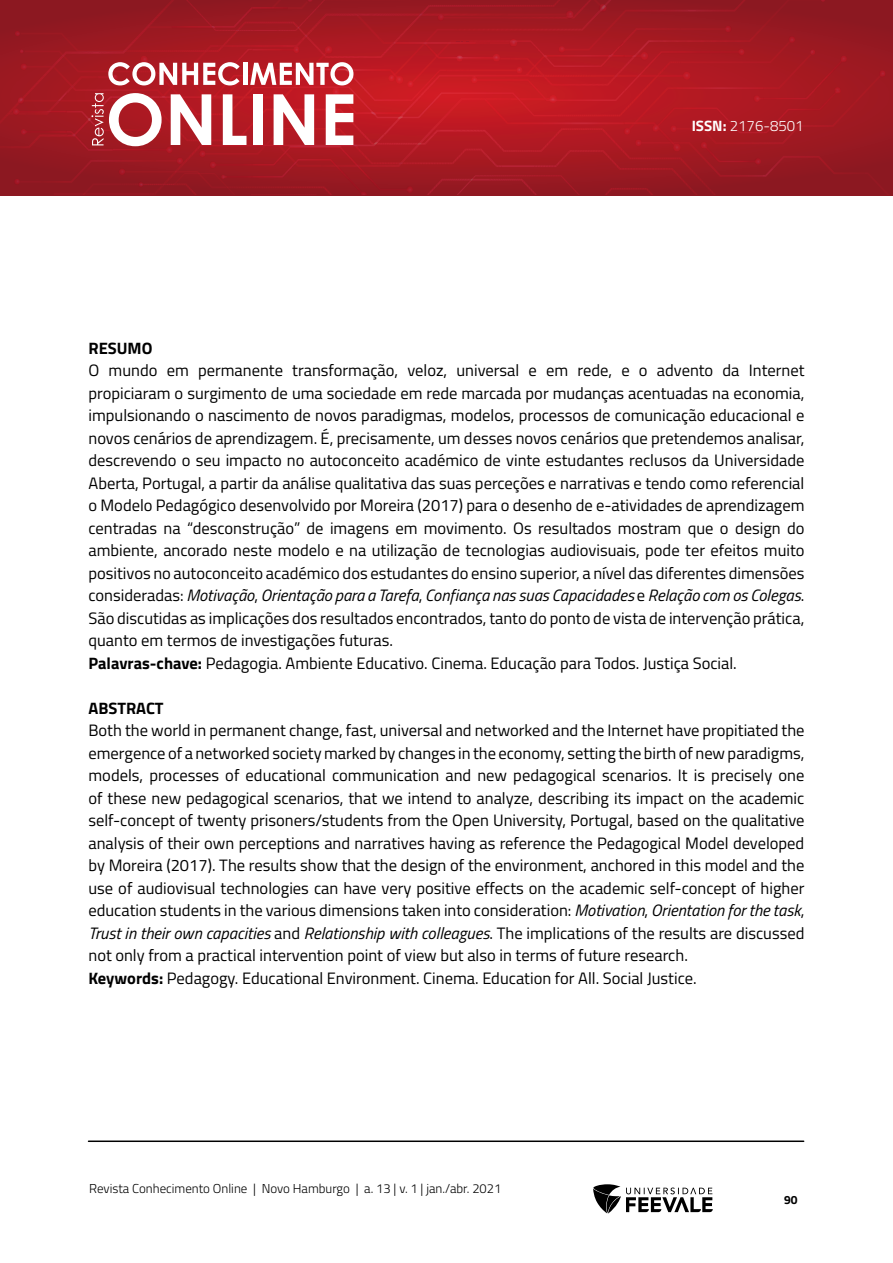
<style>
.page{position:relative;width:893px;height:1263px;background:#fff}
.page>*{position:absolute;margin:0;border:0;box-sizing:border-box;transform-origin:0 0}
.t1{font:16.5px/22.5px "Titillium Web";color:#000}
.t2{font:700 16.5px "Titillium Web";color:#000}
.t3{font:300 15px "Titillium Web";color:#fff}
.t4{font:300 12.9px "Titillium Web";color:#000}
.t5{font:700 12px "Titillium Web";color:#000}
.s1{font-weight:700}
.s2{font-style:italic}
</style>
<div class="page">
<svg style="left:593px;top:1184px;width:120px;height:29px"></svg>
<hr style="left:88px;top:1140px;width:716px;height:2px;background:#000">
<svg style="left:0;top:0;width:889px;height:196px;background:#a9242d"></svg>
<p class="t3" style="left:692px;top:115px;width:114px"><span class="s1">ISSN:</span> 2176-8501</p>
<p class="t2" style="left:88px;top:335px;width:66px">RESUMO</p>
<p class="t1" style="left:88px;top:358px;width:718px">O mundo em permanente transformação, veloz, universal e em rede, e o advento da Internet propiciaram o surgimento de uma sociedade em rede marcada por mudanças acentuadas na economia, impulsionando o nascimento de novos paradigmas, modelos, processos de comunicação educacional e novos cenários de aprendizagem. É, precisamente, um desses novos cenários que pretendemos analisar, descrevendo o seu impacto no autoconceito académico de vinte estudantes reclusos da Universidade Aberta, Portugal, a partir da análise qualitativa das suas perceções e narrativas e tendo como referencial o Modelo Pedagógico desenvolvido por Moreira (2017) para o desenho de e-atividades de aprendizagem centradas na “desconstrução” de imagens em movimento. Os resultados mostram que o design do ambiente, ancorado neste modelo e na utilização de tecnologias audiovisuais, pode ter efeitos muito positivos no autoconceito académico dos estudantes do ensino superior, a nível das diferentes dimensões consideradas: <span class="s2">Motivação</span>, <span class="s2">Orientação para a Tarefa</span>, <span class="s2">Confiança nas suas Capacidades</span> e <span class="s2">Relação com os Colegas</span>.<br>São discutidas as implicações dos resultados encontrados, tanto do ponto de vista de intervenção prática, quanto em termos de investigações futuras.<br><span class="s1">Palavras-chave:</span> Pedagogia. Ambiente Educativo. Cinema. Educação para Todos. Justiça Social.</p>
<p class="t2" style="left:88px;top:695px;width:77px">ABSTRACT</p>
<p class="t1" style="left:88px;top:718px;width:717px">Both the world in permanent change, fast, universal and networked and the Internet have propitiated the emergence of a networked society marked by changes in the economy, setting the birth of new paradigms, models, processes of educational communication and new pedagogical scenarios. It is precisely one of these new pedagogical scenarios, that we intend to analyze, describing its impact on the academic self-concept of twenty prisoners/students from the Open University, Portugal, based on the qualitative analysis of their own perceptions and narratives having as reference the Pedagogical Model developed by Moreira (2017). The results show that the design of the environment, anchored in this model and the use of audiovisual technologies can have very positive effects on the academic self-concept of higher education students in the various dimensions taken into consideration: <span class="s2">Motivation</span>, <span class="s2">Orientation for the task</span>, <span class="s2">Trust in their own capacities</span> and <span class="s2">Relationship with colleagues</span>. The implications of the results are discussed not only from a practical intervention point of view but also in terms of future research.<br><span class="s1">Keywords:</span> Pedagogy. Educational Environment. Cinema. Education for All. Social Justice.</p>
<p class="t4" style="left:89px;top:1179px;width:414px">Revista Conhecimento Online | Novo Hamburgo | a. 13 | v. 1 | jan./abr. 2021</p>
<p class="t5" style="left:784px;top:1190px;width:15px">90</p>
</div>
